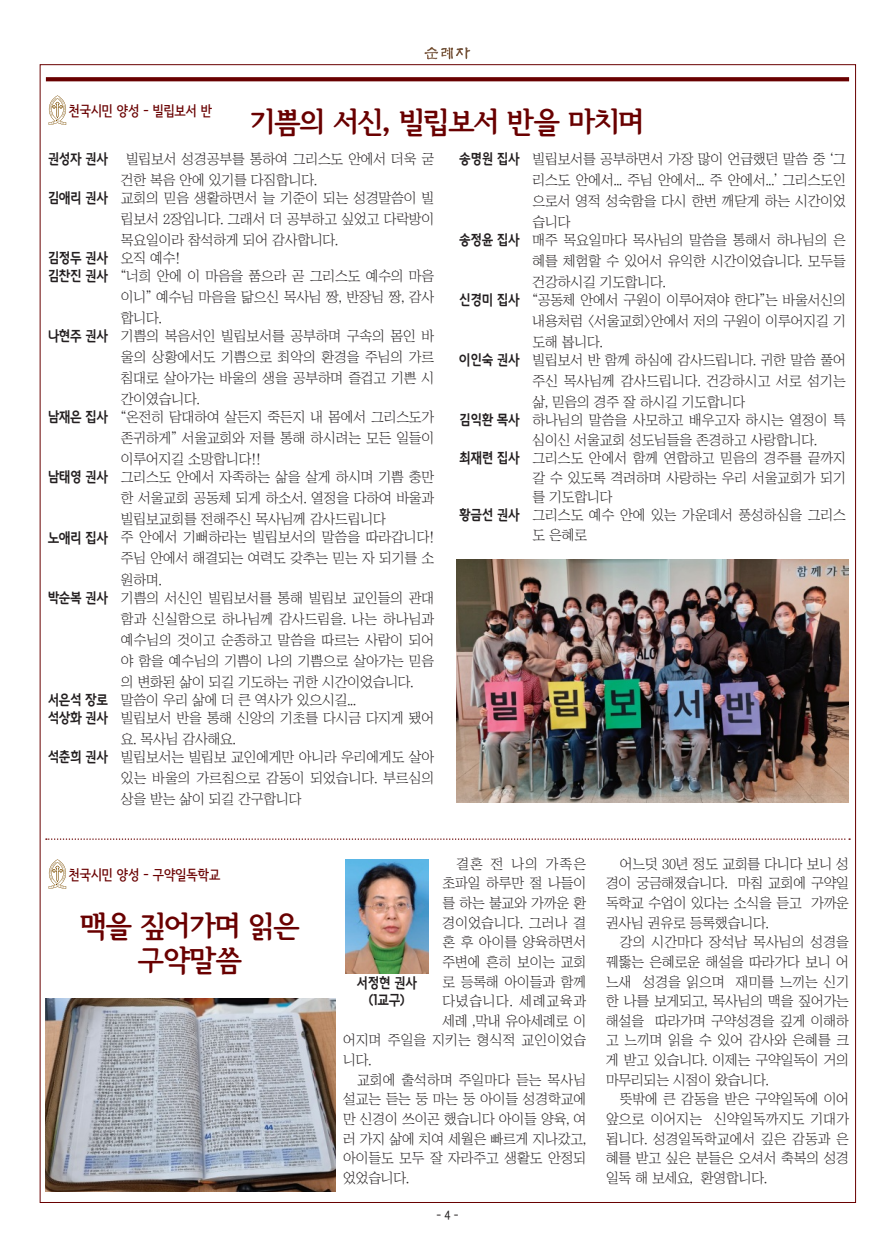
<style>
.page{position:relative;width:895px;height:1253px;background:#fff}
.page>*{position:absolute;margin:0;border:0;box-sizing:border-box;transform-origin:0 0}
.t1{font:29.4px "Seoul Hangang EB";letter-spacing:-.025em;color:#690000}
.t2{font:14.1px/21px "Chosunilbo NM";letter-spacing:-.01em;color:#231f20;text-align:justify}
.t3{font:14.1px "Goyang Deogyang B";letter-spacing:-.025em;color:#231f20;scale:.9 1}
.t4{font:14.1px "Se N CB";color:#690000}
.t5{font:14.1px "Chosunilbo NM";letter-spacing:.015em;color:#231f20}
.t6{font:14.1px "Chosunilbo NM";letter-spacing:.01em;color:#231f20}
.t7{font:14.1px "Chosunilbo NM";letter-spacing:.05em;color:#231f20}
.t8{font:12.6px "Se N CM";color:#231f20}
</style>
<div class="page">
<img style="left:427px;top:47px;width:43px;height:13px">
<svg style="left:46px;top:77px;width:803px;height:4px;fill:#690000"></svg>
<svg style="left:49px;top:95px;width:17px;height:30px"></svg>
<svg style="left:49px;top:859px;width:17px;height:29px"></svg>
<svg style="left:46px;top:838px;width:804px;height:1px"></svg>
<img style="left:345px;top:859px;width:83px;height:114px">
<img style="left:46px;top:998px;width:289px;height:193px">
<img style="left:456px;top:559px;width:392px;height:243px">
<p class="t4" style="left:69px;top:104px;width:145px">천국시민 양성 - 빌립보서 반</p>
<p class="t1" style="left:250px;top:107px;width:395px">기쁨의 서신, 빌립보서 반을 마치며</p>
<p class="t3" style="left:48px;top:151px;width:69px">권성자 권사</p>
<p class="t2" style="left:121px;top:148px;width:315px;text-indent:5px">빌립보서 성경공부를 통하여 그리스도 안에서 더욱 굳 건한 복음 안에 있기를 다짐합니다.</p>
<p class="t3" style="left:48px;top:190px;width:69px">김애리 권사</p>
<p class="t2" style="left:121px;top:187px;width:315px">교회의 믿음 생활하면서 늘 기준이 되는 성경말씀이 빌 립보서 2장입니다. 그래서 더 공부하고 싶었고 다락방이 목요일이라 참석하게 되어 감사합니다.</p>
<p class="t3" style="left:48px;top:250px;width:69px">김정두 권사</p>
<p class="t2" style="left:121px;top:247px;width:61px">오직 예수!</p>
<p class="t3" style="left:48px;top:268px;width:69px">김찬진 권사</p>
<p class="t2" style="left:121px;top:265px;width:315px">“너희 안에 이 마음을 품으라 곧 그리스도 예수의 마음 이니” 예수님 마음을 닮으신 목사님 짱, 반장님 짱, 감사 합니다.</p>
<p class="t3" style="left:48px;top:328px;width:69px">나현주 권사</p>
<p class="t2" style="left:121px;top:325px;width:315px">기쁨의 복음서인 빌립보서를 공부하며 구속의 몸인 바 울의 상황에서도 기쁨으로 최악의 환경을 주님의 가르 침대로 살아가는 바울의 생을 공부하며 즐겁고 기쁜 시 간이였습니다.</p>
<p class="t3" style="left:48px;top:409px;width:69px">남재은 집사</p>
<p class="t2" style="left:121px;top:406px;width:315px">“온전히 담대하여 살든지 죽든지 내 몸에서 그리스도가 존귀하게” 서울교회와 저를 통해 하시려는 모든 일들이 이루어지길 소망합니다!!</p>
<p class="t3" style="left:48px;top:469px;width:69px">남태영 권사</p>
<p class="t2" style="left:121px;top:466px;width:315px">그리스도 안에서 자족하는 삶을 살게 하시며 기쁨 충만 한 서울교회 공동체 되게 하소서. 열정을 다하여 바울과 빌립보교회를 전해주신 목사님께 감사드립니다</p>
<p class="t3" style="left:48px;top:529px;width:69px">노애리 집사</p>
<p class="t2" style="left:121px;top:526px;width:315px">주 안에서 기뻐하라는 빌립보서의 말씀을 따라갑니다! 주님 안에서 해결되는 여력도 갖추는 믿는 자 되기를 소 원하며.</p>
<p class="t3" style="left:48px;top:589px;width:69px">박순복 권사</p>
<p class="t2" style="left:121px;top:587px;width:315px">기쁨의 서신인 빌립보서를 통해 빌립보 교인들의 관대 함과 신실함으로 하나님께 감사드림을. 나는 하나님과 예수님의 것이고 순종하고 말씀을 따르는 사람이 되어 야 함을 예수님의 기쁨이 나의 기쁨으로 살아가는 믿음 의 변화된 삶이 되길 기도하는 귀한 시간이었습니다.</p>
<p class="t3" style="left:48px;top:691px;width:69px">서은석 장로</p>
<p class="t2" style="left:121px;top:689px;width:236px">말씀이 우리 삶에 더 큰 역사가 있으시길...</p>
<p class="t3" style="left:48px;top:709px;width:69px">석상화 권사</p>
<p class="t2" style="left:121px;top:707px;width:315px">빌립보서 반을 통해 신앙의 기초를 다시금 다지게 됐어 요. 목사님 감사해요.</p>
<p class="t3" style="left:48px;top:748px;width:69px">석춘희 권사</p>
<p class="t2" style="left:121px;top:746px;width:315px">빌립보서는 빌립보 교인에게만 아니라 우리에게도 살아 있는 바울의 가르침으로 감동이 되었습니다. 부르심의 상을 받는 삶이 되길 간구합니다</p>
<p class="t3" style="left:459px;top:151px;width:69px">송명원 집사</p>
<p class="t2" style="left:532px;top:148px;width:315px">빌립보서를 공부하면서 가장 많이 언급했던 말씀 중 ‘그 리스도 안에서... 주님 안에서... 주 안에서...’ 그리스도인 으로서 영적 성숙함을 다시 한번 깨닫게 하는 시간이었 습니다</p>
<p class="t3" style="left:459px;top:232px;width:69px">송정윤 집사</p>
<p class="t2" style="left:532px;top:229px;width:315px">매주 목요일마다 목사님의 말씀을 통해서 하나님의 은 혜를 체험할 수 있어서 유익한 시간이었습니다. 모두들 건강하시길 기도합니다.</p>
<p class="t3" style="left:459px;top:292px;width:69px">신경미 집사</p>
<p class="t2" style="left:532px;top:289px;width:315px">“공동체 안에서 구원이 이루어져야 한다”는 바울서신의 내용처럼 &lt;서울교회&gt;안에서 저의 구원이 이루어지길 기 도해 봅니다.</p>
<p class="t3" style="left:459px;top:352px;width:69px">이인숙 권사</p>
<p class="t2" style="left:532px;top:349px;width:315px">빌립보서 반 함께 하심에 감사드립니다. 귀한 말씀 풀어 주신 목사님께 감사드립니다. 건강하시고 서로 섬기는 삶, 믿음의 경주 잘 하시길 기도합니다</p>
<p class="t3" style="left:459px;top:412px;width:69px">김익환 목사</p>
<p class="t2" style="left:532px;top:410px;width:315px;line-height:19.6px">하나님의 말씀을 사모하고 배우고자 하시는 열정이 특 심이신 서울교회 성도님들을 존경하고 사랑합니다.</p>
<p class="t3" style="left:459px;top:450px;width:69px">최재련 집사</p>
<p class="t2" style="left:532px;top:448px;width:315px;line-height:19.6px">그리스도 안에서 함께 연합하고 믿음의 경주를 끝까지 갈 수 있도록 격려하며 사랑하는 우리 서울교회가 되기 를 기도합니다</p>
<p class="t3" style="left:459px;top:507px;width:69px">황금선 권사</p>
<p class="t2" style="left:532px;top:505px;width:315px;line-height:19.6px">그리스도 예수 안에 있는 가운데서 풍성하심을 그리스 도 은혜로</p>
<p class="t4" style="left:69px;top:867px;width:153px">천국시민 양성 - 구약일독학교</p>
<p class="t1" style="left:80px;top:911px;width:221px">맥을 짚어가며 읽은</p>
<p class="t1" style="left:138px;top:944px;width:106px">구약말씀</p>
<p class="t2" style="left:456px;top:853px;width:131px">결혼 전 나의 가족은</p>
<p class="t2" style="left:442px;top:872px;width:145px">초파일 하루만 절 나들이</p>
<p class="t2" style="left:442px;top:892px;width:145px">를 하는 불교와 가까운 환</p>
<p class="t6" style="left:442px;top:915px;width:145px">경이었습니다. 그러나 결</p>
<p class="t2" style="left:442px;top:931px;width:145px">혼 후 아이를 양육하면서</p>
<p class="t2" style="left:442px;top:951px;width:145px">주변에 흔히 보이는 교회</p>
<p class="t2" style="left:442px;top:970px;width:145px">로 등록해 아이들과 함께</p>
<p class="t7" style="left:442px;top:993px;width:145px">다녔습니다. 세례교육과</p>
<p class="t2" style="left:442px;top:1010px;width:145px">세례 ,막내 유아세례로 이</p>
<p class="t5" style="left:343px;top:1033px;width:244px">어지며 주일을 지키는 형식적 교인이었습</p>
<p class="t2" style="left:343px;top:1049px;width:30px">니다.</p>
<p class="t2" style="left:343px;top:1069px;width:244px;line-height:19.6px;text-indent:14px">교회에 출석하며 주일마다 듣는 목사님 설교는 듣는 둥 마는 둥 아이들 성경학교에 만 신경이 쓰이곤 했습니다 아이들 양육, 여 러 가지 삶에 치여 세월은 빠르게 지나갔고, 아이들도 모두 잘 자라주고 생활도 안정되 었었습니다.</p>
<p class="t3" style="left:356px;top:975px;width:69px">서정현 권사</p>
<p class="t3" style="left:369px;top:991px;width:41px">(1교구)</p>
<p class="t8" style="left:436px;top:1208px;width:24px">- 4 -</p>
<p class="t2" style="left:606px;top:853px;width:244px;line-height:19.6px;text-indent:14px">어느덧 30년 정도 교회를 다니다 보니 성 경이 궁금해졌습니다. 마침 교회에 구약일 독학교 수업이 있다는 소식을 듣고 가까운 권사님 권유로 등록했습니다.</p>
<p class="t2" style="left:606px;top:932px;width:244px;line-height:19.6px;text-indent:14px">강의 시간마다 장석남 목사님의 성경을 꿰뚫는 은혜로운 해설을 따라가다 보니 어 느새 성경을 읽으며 재미를 느끼는 신기 한 나를 보게되고, 목사님의 맥을 짚어가는 해설을 따라가며 구약성경을 깊게 이해하 고 느끼며 읽을 수 있어 감사와 은혜를 크 게 받고 있습니다. 이제는 구약일독이 거의 마무리되는 시점이 왔습니다.</p>
<p class="t2" style="left:606px;top:1089px;width:244px;line-height:19.6px;text-indent:14px">뜻밖에 큰 감동을 받은 구약일독에 이어 앞으로 이어지는 신약일독까지도 기대가 됩니다. 성경일독학교에서 깊은 감동과 은 혜를 받고 싶은 분들은 오셔서 축복의 성경 일독 해 보세요, 환영합니다.</p>
</div>
